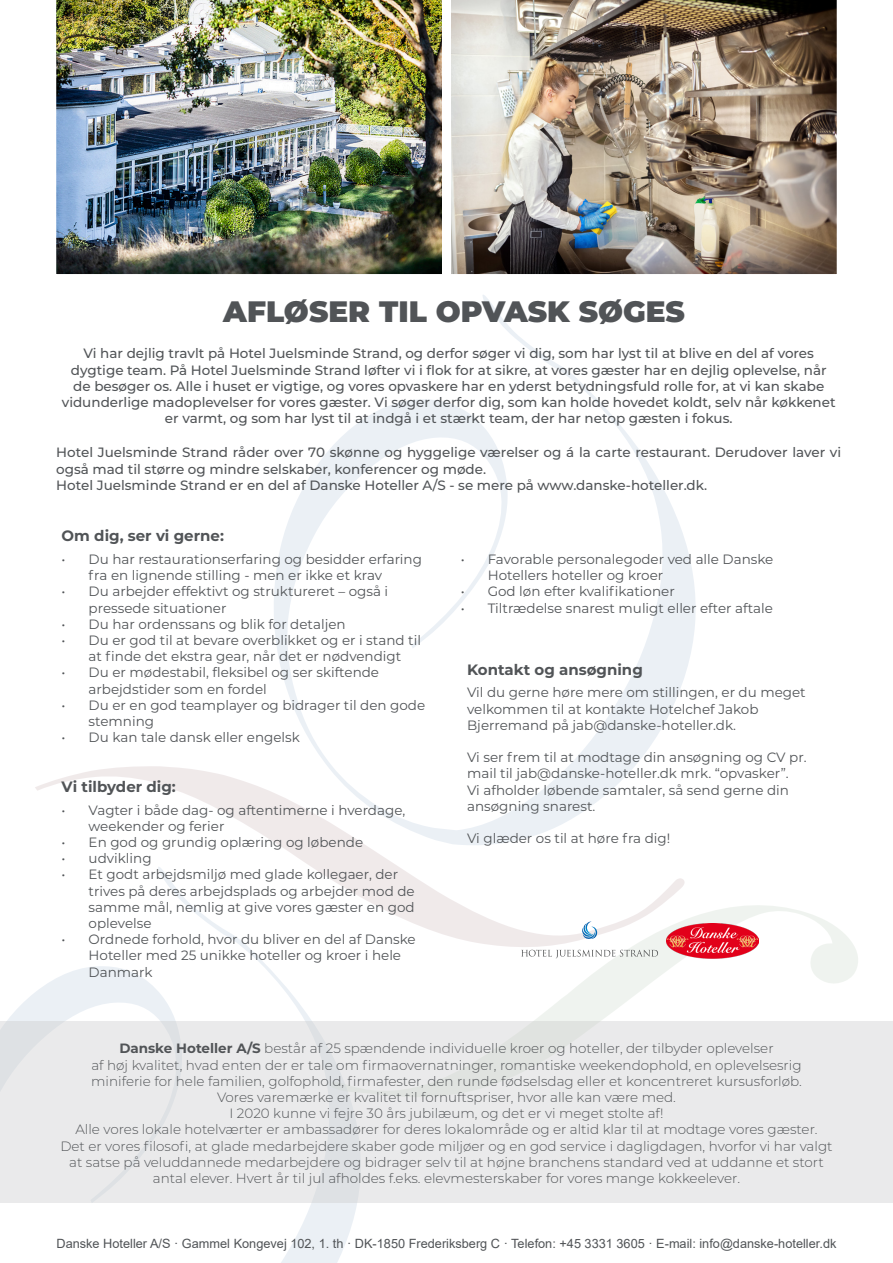
<style>
.page{position:relative;width:893px;height:1263px;background:#fff}
.page>*{position:absolute;margin:0;border:0;box-sizing:border-box;transform-origin:0 0}
.t1{font:900 29.55px "Montserrat";color:#515457}
.t2{font:700 15px "Montserrat";color:#515457}
.t3{font:13.5px/16.2px "Montserrat";color:#515457}
.t4{font:300 13.5px/16.2px "Montserrat";color:#515457;text-align:center}
.t5{font:500 13.5px/16.2px "Montserrat";color:#515457;text-align:center}
.t6{font:12.75px "Arial";color:#515457}
.s1{font-weight:700}
</style>
<div class="page">
<svg style="left:0;top:949px;width:361px;height:314px"></svg>
<img style="left:451px;top:0;width:386px;height:274px">
<img style="left:56px;top:0;width:386px;height:274px">
<svg style="left:274px;top:295px;width:422px;height:471px"></svg>
<svg style="left:330px;top:905px;width:528px;height:116px"></svg>
<svg style="left:35px;top:766px;width:650px;height:183px"></svg>
<svg style="left:581px;top:921px;width:16px;height:18px"></svg>
<svg style="left:521px;top:950px;width:137px;height:9px"></svg>
<img style="left:667px;top:924px;width:92px;height:38px">
<div style="left:0;top:1021px;width:893px;height:181px;background:#eaeaeb"></div>
<p class="t1" style="left:223px;top:290px;width:463px">AFLØSER TIL OPVASK SØGES</p>
<p class="t5" style="left:83px;top:345px;width:732px">Vi har dejlig travlt på Hotel Juelsminde Strand, og derfor søger vi dig, som har lyst til at blive en del af vores</p>
<p class="t5" style="left:62px;top:361px;width:775px">dygtige team. På Hotel Juelsminde Strand løfter vi i flok for at sikre, at vores gæster har en dejlig oplevelse, når de besøger os. Alle i huset er vigtige, og vores opvaskere har en yderst betydningsfuld rolle for, at vi kan skabe vidunderlige madoplevelser for vores gæster. Vi søger derfor dig, som kan holde hovedet koldt, selv når køkkenet er varmt, og som har lyst til at indgå i et stærkt team, der har netop gæsten i fokus.</p>
<p class="t5" style="left:56px;top:444px;width:786px;text-align:left">Hotel Juelsminde Strand råder over 70 skønne og hyggelige værelser og á la carte restaurant. Derudover laver vi også mad til større og mindre selskaber, konferencer og møde.</p>
<p class="t5" style="left:56px;top:476px;width:652px">Hotel Juelsminde Strand er en del af Danske Hoteller A/S - se mere på www.danske-hoteller.dk.</p>
<p class="t2" style="left:62px;top:525px;width:164px">Om dig, ser vi gerne:</p>
<p class="t3" style="left:89px;top:550px;width:335px;text-indent:-27px">• Du har restaurationserfaring og besidder erfaring fra en lignende stilling - men er ikke et krav</p>
<p class="t3" style="left:89px;top:583px;width:301px;text-indent:-27px">• Du arbejder effektivt og struktureret – også i pressede situationer</p>
<p class="t3" style="left:62px;top:615px;width:285px">• Du har ordenssans og blik for detaljen</p>
<p class="t3" style="left:62px;top:631px;width:361px;text-align:center">• Du er god til at bevare overblikket og er i stand til at finde det ekstra gear, når det er nødvendigt</p>
<p class="t3" style="left:89px;top:664px;width:292px;text-indent:-27px">• Du er mødestabil, fleksibel og ser skiftende arbejdstider som en fordel</p>
<p class="t3" style="left:89px;top:696px;width:338px;text-indent:-27px">• Du er en god teamplayer og bidrager til den gode stemning</p>
<p class="t3" style="left:62px;top:729px;width:240px">• Du kan tale dansk eller engelsk</p>
<p class="t2" style="left:62px;top:776px;width:116px">Vi tilbyder dig:</p>
<p class="t3" style="left:89px;top:801px;width:318px;text-indent:-27px">• Vagter i både dag- og aftentimerne i hverdage, weekender og ferier</p>
<p class="t3" style="left:62px;top:834px;width:303px">• En god og grundig oplæring og løbende</p>
<p class="t3" style="left:62px;top:850px;width:91px">• udvikling</p>
<p class="t3" style="left:89px;top:866px;width:327px;text-indent:-27px">• Et godt arbejdsmiljø med glade kollegaer, der trives på deres arbejdsplads og arbejder mod de samme mål, nemlig at give vores gæster en god oplevelse</p>
<p class="t3" style="left:89px;top:931px;width:329px;text-indent:-27px">• Ordnede forhold, hvor du bliver en del af Danske<br>Hoteller med 25 unikke hoteller og kroer i hele<br>Danmark</p>
<p class="t3" style="left:488px;top:551px;width:287px;text-indent:-27px">• Favorable personalegoder ved alle Danske<br>Hotellers hoteller og kroer</p>
<p class="t3" style="left:461px;top:583px;width:216px">• God løn efter kvalifikationer</p>
<p class="t3" style="left:461px;top:599px;width:314px">• Tiltrædelse snarest muligt eller efter aftale</p>
<p class="t2" style="left:467px;top:659px;width:177px">Kontakt og ansøgning</p>
<p class="t3" style="left:467px;top:684px;width:340px">Vil du gerne høre mere om stillingen, er du meget velkommen til at kontakte Hotelchef Jakob</p>
<p class="t3" style="left:467px;top:716px;width:271px">Bjerremand på jab@danske-hoteller.dk.</p>
<p class="t3" style="left:467px;top:749px;width:341px">Vi ser frem til at modtage din ansøgning og CV pr. mail til jab@danske-hoteller.dk mrk. “opvasker”.</p>
<p class="t3" style="left:467px;top:781px;width:323px">Vi afholder løbende samtaler, så send gerne din</p>
<p class="t3" style="left:467px;top:797px;width:130px">ansøgning snarest.</p>
<p class="t3" style="left:467px;top:830px;width:205px">Vi glæder os til at høre fra dig!</p>
<p class="t4" style="left:119px;top:1040px;width:656px"><span class="s1">Danske Hoteller A/S</span> består af 25 spændende individuelle kroer og hoteller, der tilbyder oplevelser</p>
<p class="t4" style="left:91px;top:1056px;width:712px">af høj kvalitet, hvad enten der er tale om firmaovernatninger, romantiske weekendophold, en oplevelsesrig</p>
<p class="t4" style="left:91px;top:1072px;width:712px">miniferie for hele familien, golfophold, firmafester, den runde fødselsdag eller et koncentreret kursusforløb.</p>
<p class="t4" style="left:217px;top:1088px;width:460px">Vores varemærke er kvalitet til fornuftspriser, hvor alle kan være med.<br>I 2020 kunne vi fejre 30 års jubilæum, og det er vi meget stolte af!</p>
<p class="t4" style="left:75px;top:1121px;width:744px">Alle vores lokale hotelværter er ambassadører for deres lokalområde og er altid klar til at modtage vores gæster.</p>
<p class="t4" style="left:60px;top:1137px;width:774px">Det er vores filosofi, at glade medarbejdere skaber gode miljøer og en god service i dagligdagen, hvorfor vi har valgt at satse på veluddannede medarbejdere og bidrager selv til at højne branchens standard ved at uddanne et stort antal elever. Hvert år til jul afholdes f.eks. elevmesterskaber for vores mange kokkeelever.</p>
<p class="t6" style="left:57px;top:1235px;width:781px">Danske Hoteller A/S · Gammel Kongevej 102, 1. th · DK-1850 Frederiksberg C · Telefon: +45 3331 3605 · E-mail: info@danske-hoteller.dk</p>
</div>
